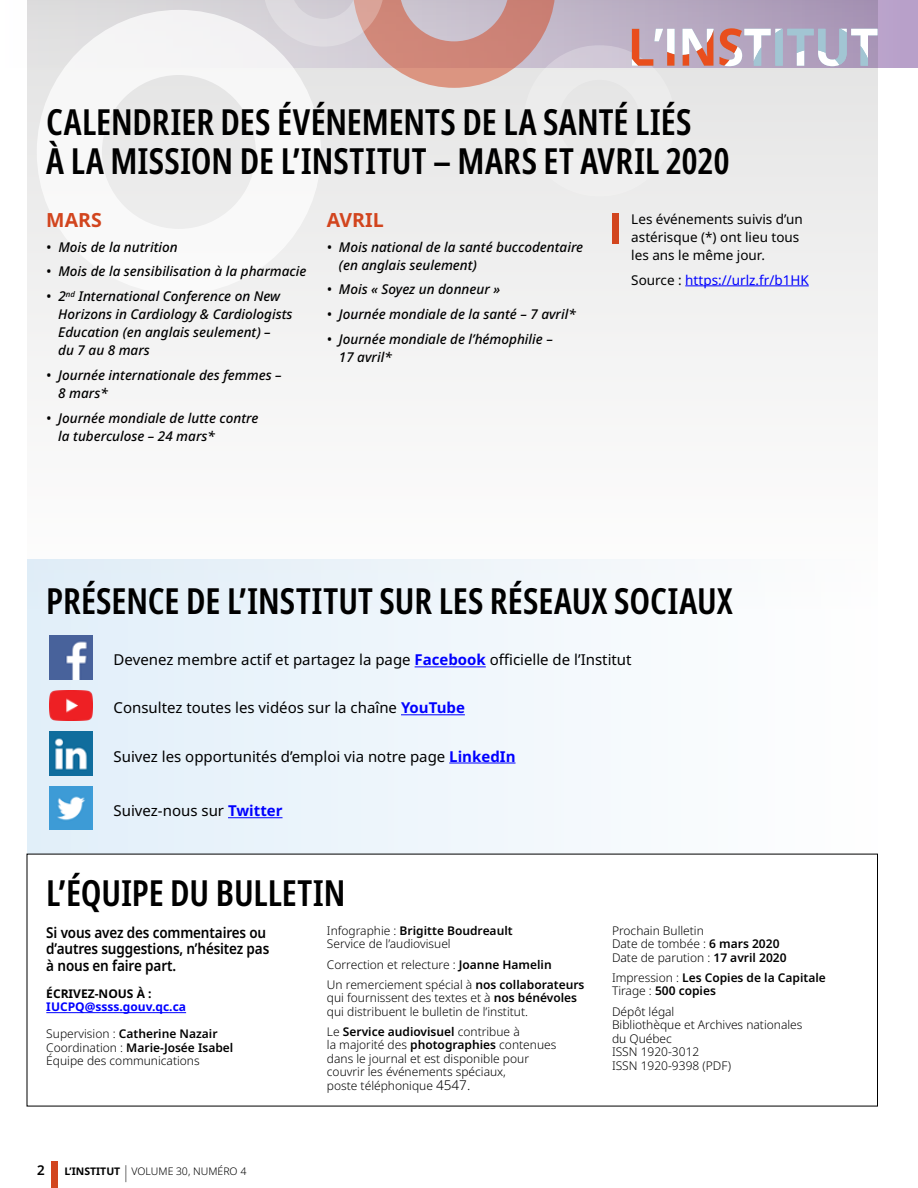
<style>
.page{position:relative;width:918px;height:1188px;background:#fff}
.page>*{position:absolute;margin:0;border:0;box-sizing:border-box;transform-origin:0 0}
.t1{font:600 extra-condensed 36px/39px "Noto Sans";color:#000}
.t2{font:700 19.5px "Noto Sans";color:#d2451e}
.t3{font:15px "Noto Sans";color:#000}
.t4{font:600 15px/16.5px "Noto Sans";letter-spacing:-.01em;color:#000;scale:.9 1}
.t5{font:italic 500 13.5px/18px "Noto Sans";color:#000}
.t6{font:13.5px/18px "Noto Sans";color:#000}
.t7{font:13.5px "Noto Sans";color:#00f}
.t8{font:600 13.5px "Noto Sans";color:#000}
.t9{font:300 12px/13.5px "Noto Sans";color:#000}
.t10{font:600 12px/13.5px "Noto Sans";color:#000}
.t11{font:700 12px "Noto Sans";color:#00f}
.t12{font:700 12px "Noto Sans";color:#000}
.t13{font:300 10.5px "Noto Sans";color:#000}
.s1{color:#000}
.s2{font-weight:700;color:#00f}
.s3{font-weight:600}
.s4{font-size:13.5px}
.s5{font-weight:300}
.s6{font-weight:700}
.s7{font-size:16.8px}
</style>
<div class="page">
<div style="left:878px;top:0;width:40px;height:67px;background:#b8a1ca"></div>
<div style="left:27px;top:0;width:851px;height:608px;background:#f5f5f5"></div>
<svg style="left:37px;top:10px;width:226px;height:167px"></svg>
<div style="left:27px;top:560px;width:851px;height:294px;background:linear-gradient(to right,#e1eef9,#fefefe)"></div>
<hr style="left:46px;top:1012px;width:140px;height:1px;background:#00f">
<div style="left:612px;top:213px;width:6px;height:31px;background:#d2451e"></div>
<hr style="left:685px;top:286px;width:124px;height:1px;background:#00f">
<img style="left:49px;top:636px;width:44px;height:43px">
<hr style="left:415px;top:667px;width:71px;height:1px;background:#00f">
<img style="left:49px;top:690px;width:43px;height:31px">
<hr style="left:401px;top:714px;width:64px;height:1px;background:#00f">
<img style="left:49px;top:731px;width:44px;height:45px">
<hr style="left:449px;top:763px;width:67px;height:1px;background:#00f">
<img style="left:49px;top:786px;width:43px;height:44px">
<hr style="left:228px;top:817px;width:55px;height:1px;background:#00f">
<svg style="left:263px;top:0;width:614px;height:177px"></svg>
<div style="left:51px;top:1161px;width:7px;height:27px;background:#d2451e"></div>
<h1 class="t1" style="left:46px;top:103px;width:685px">CALENDRIER DES ÉVÉNEMENTS DE LA SANTÉ LIÉS<br>À LA MISSION DE L’INSTITUT – MARS ET AVRIL 2020</h1>
<h2 class="t2" style="left:46px;top:206px;width:57px">MARS</h2>
<p class="t5" style="left:46px;top:238px;width:133px">• Mois de la nutrition</p>
<p class="t5" style="left:46px;top:263px;width:262px">• Mois de la sensibilisation à la pharmacie</p>
<p class="t5" style="left:58px;top:288px;width:236px;text-indent:-12px">• 2<sup>nd</sup> International Conference on New<br>Horizons in Cardiology &amp; Cardiologists<br>Education (en anglais seulement) –<br>du 7 au 8 mars</p>
<p class="t5" style="left:58px;top:366px;width:225px;text-indent:-12px">• Journée internationale des femmes –<br>8 mars*</p>
<p class="t5" style="left:58px;top:409px;width:202px;text-indent:-12px">• Journée mondiale de lutte contre la tuberculose – 24 mars*</p>
<h2 class="t2" style="left:327px;top:206px;width:58px">AVRIL</h2>
<p class="t5" style="left:339px;top:238px;width:246px;text-indent:-12px">• Mois national de la santé buccodentaire (en anglais seulement)</p>
<p class="t5" style="left:327px;top:281px;width:175px">• Mois « Soyez un donneur »</p>
<p class="t5" style="left:327px;top:306px;width:250px">• Journée mondiale de la santé – 7 avril*</p>
<p class="t5" style="left:339px;top:330px;width:215px;text-indent:-12px">• Journée mondiale de l’hémophilie –<br>17 avril*</p>
<p class="t6" style="left:631px;top:210px;width:173px">Les événements suivis d’un astérisque (*) ont lieu tous les ans le même jour.</p>
<p class="t7" style="left:631px;top:270px;width:179px"><span class="s1">Source :</span> https://urlz.fr/b1HK</p>
<h1 class="t1" style="left:46px;top:582px;width:688px">PRÉSENCE DE L’INSTITUT SUR LES RÉSEAUX SOCIAUX</h1>
<p class="t3" style="left:114px;top:649px;width:520px">Devenez membre actif et partagez la page <span class="s2">Facebook</span> officielle de l’Institut</p>
<p class="t3" style="left:114px;top:697px;width:353px">Consultez toutes les vidéos sur la chaîne <span class="s2">YouTube</span></p>
<p class="t3" style="left:114px;top:746px;width:403px">Suivez les opportunités d’emploi via notre page <span class="s2">LinkedIn</span></p>
<p class="t3" style="left:114px;top:800px;width:170px">Suivez-nous sur <span class="s2">Twitter</span></p>
<h1 class="t1" style="left:46px;top:875px;width:301px">L’ÉQUIPE DU BULLETIN</h1>
<p class="t4" style="left:46px;top:925px;width:249px">Si vous avez des commentaires ou d’autres suggestions, n’hésitez pas à nous en faire part.</p>
<p class="t12" style="left:46px;top:985px;width:107px">ÉCRIVEZ-NOUS À :</p>
<p class="t11" style="left:46px;top:999px;width:141px">IUCPQ@ssss.gouv.qc.ca</p>
<p class="t9" style="left:46px;top:1028px;width:189px">Supervision : <span class="s3">Catherine Nazair<br></span>Coordination : <span class="s3">Marie-Josée Isabel<br></span>Équipe des communications</p>
<p class="t9" style="left:327px;top:924px;width:187px">Infographie : <span class="s3">Brigitte Boudreault<br></span>Service de l’audiovisuel</p>
<p class="t9" style="left:327px;top:954px;width:259px;line-height:20.2px">Correction et relecture : <span class="s3">Joanne Hamelin<br></span>Un remerciement spécial à <span class="s3">nos collaborateurs</span></p>
<p class="t9" style="left:327px;top:991px;width:252px">qui fournissent des textes et à <span class="s3">nos bénévoles </span>qui distribuent le bulletin de l’institut.</p>
<p class="t9" style="left:327px;top:1025px;width:231px">Le <span class="s3">Service audiovisuel</span> contribue à<br>la majorité des <span class="s3">photographies</span> contenues dans le journal et est disponible pour couvrir les événements spéciaux,<br>poste téléphonique <span class="s4">4547.</span></p>
<p class="t9" style="left:612px;top:924px;width:176px">Prochain Bulletin<br>Date de tombée : <span class="s3">6 mars 2020<br></span>Date de parution : <span class="s3">17 avril 2020</span></p>
<p class="t10" style="left:612px;top:971px;width:215px"><span class="s5">Impression :</span> Les Copies de la Capitale<br><span class="s5">Tirage :</span> 500 copies</p>
<p class="t9" style="left:612px;top:1005px;width:192px">Dépôt légal<br>Bibliothèque et Archives nationales du Québec<br>ISSN 1920-3012<br>ISSN 1920-9398 (PDF)</p>
<p class="t8" style="left:37px;top:1161px;width:9px">2</p>
<p class="t13" style="left:64px;top:1164px;width:184px"><span class="s6">L’INSTITUT</span> <span class="s7">|</span> VOLUME 30, NUMÉRO 4</p>
</div>
